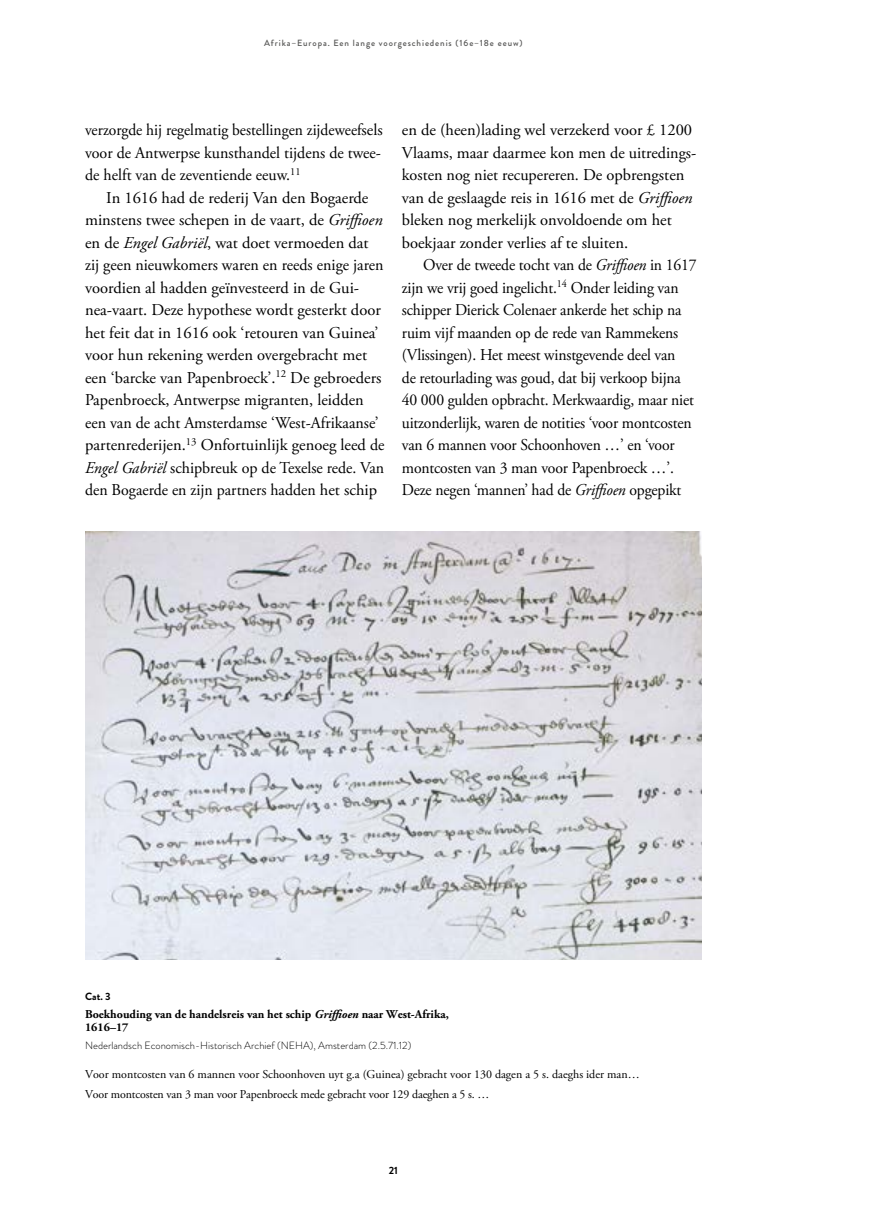
<style>
.page{position:relative;width:893px;height:1212px;background:#fff}
.page>*{position:absolute;margin:0;border:0;box-sizing:border-box;transform-origin:0 0}
.t1{font:16.5px/22.5px "Adobe Garamond Pro";color:#000}
.t2{font:16.5px/22.5px "Adobe Garamond Pro";color:#000;scale:.95 1}
.t3{font:16.5px/22.5px "Adobe Garamond Pro";color:#000;text-align:justify;scale:.94 1}
.t4{font:12px/19.6px "Adobe Garamond Pro";color:#000}
.t5{font:700 12px/13.5px "Adobe Garamond Pro";color:#000}
.t6{font:300 10.5px "Brandon Grotesque";color:#000}
.t7{font:700 10.5px "Brandon Grotesque";color:#000}
.t8{font:500 9px "Brandon Grotesque";letter-spacing:.1em;color:#575756}
.s1{font-style:italic}
</style>
<div class="page">
<img style="left:85px;top:532px;width:617px;height:428px">
<p class="t8" style="left:264px;top:36px;width:260px">Afrika–Europa. Een lange voorgeschiedenis (16e–18e eeuw)</p>
<p class="t3" style="left:85px;top:119px;width:318px">verzorgde hij regelmatig bestellingen zijdeweefsels voor de Antwerpse kunsthandel tijdens de twee&shy;de helft van de zeventiende eeuw.<sup>11</sup></p>
<p class="t1" style="left:85px;top:187px;width:301px;text-indent:21px">In 1616 had de rederij Van den Bogaerde minstens twee schepen in de vaart, de <span class="s1">Griffioen </span>en de <span class="s1">Engel Gabriël</span>, wat doet vermoeden dat zij geen nieuwkomers waren en reeds enige jaren voordien al hadden geïnvesteerd in de Gui&shy;nea-vaart. Deze hypothese wordt gesterkt door het feit dat in 1616 ook ‘retouren van Guinea’ voor hun rekening werden overgebracht met een ‘barcke van Papenbroeck’.<sup>12</sup> De gebroeders Papenbroeck, Antwerpse migranten, leidden een van de acht Amsterdamse ‘West-Afrikaanse’ partenrederijen.<sup>13</sup> Onfortuinlijk genoeg leed de <span class="s1">Engel Gabriël</span> schipbreuk op de Texelse rede. Van den Bogaerde en zijn partners hadden het schip</p>
<p class="t1" style="left:402px;top:119px;width:296px">en de (heen)lading wel verzekerd voor £ 1200<br>Vlaams, maar daarmee kon men de uitredings&shy;kosten nog niet recupereren. De opbrengsten van de geslaagde reis in 1616 met de <span class="s1">Griffioen </span>bleken nog merkelijk onvoldoende om het boekjaar zonder verlies af te sluiten.</p>
<p class="t2" style="left:402px;top:254px;width:312px;text-indent:21px">Over de tweede tocht van de <span class="s1">Griffioen</span> in 1617 zijn we vrij goed ingelicht.<sup>14</sup> Onder leiding van schipper Dierick Colenaer ankerde het schip na ruim vijf maanden op de rede van Rammekens (Vlissingen). Het meest winstgevende deel van<br>de retourlading was goud, dat bij verkoop bijna 40 000 gulden opbracht. Merkwaardig, maar niet uitzonderlijk, waren de notities ‘voor montcosten van 6 mannen voor Schoonhoven …’ en ‘voor montcosten van 3 man voor Papenbroeck …’.<br>Deze negen ‘mannen’ had de <span class="s1">Griffioen</span> opgepikt</p>
<p class="t7" style="left:85px;top:989px;width:27px">Cat. 3</p>
<p class="t5" style="left:85px;top:1007px;width:365px">Boekhouding van de handelsreis van het schip <span class="s1">Griffioen</span> naar West-Afrika,<br>1616–17</p>
<p class="t6" style="left:85px;top:1038px;width:328px">Nederlandsch Economisch-Historisch Archief (NEHA), Amsterdam (2.5.71.12)</p>
<p class="t4" style="left:85px;top:1065px;width:556px">Voor montcosten van 6 mannen voor Schoonhoven uyt g.a (Guinea) gebracht voor 130 dagen a 5 s. daeghs ider man…<br>Voor montcosten van 3 man voor Papenbroeck mede gebracht voor 129 daeghen a 5 s. …</p>
<p class="t7" style="left:389px;top:1163px;width:11px">21</p>
</div>
